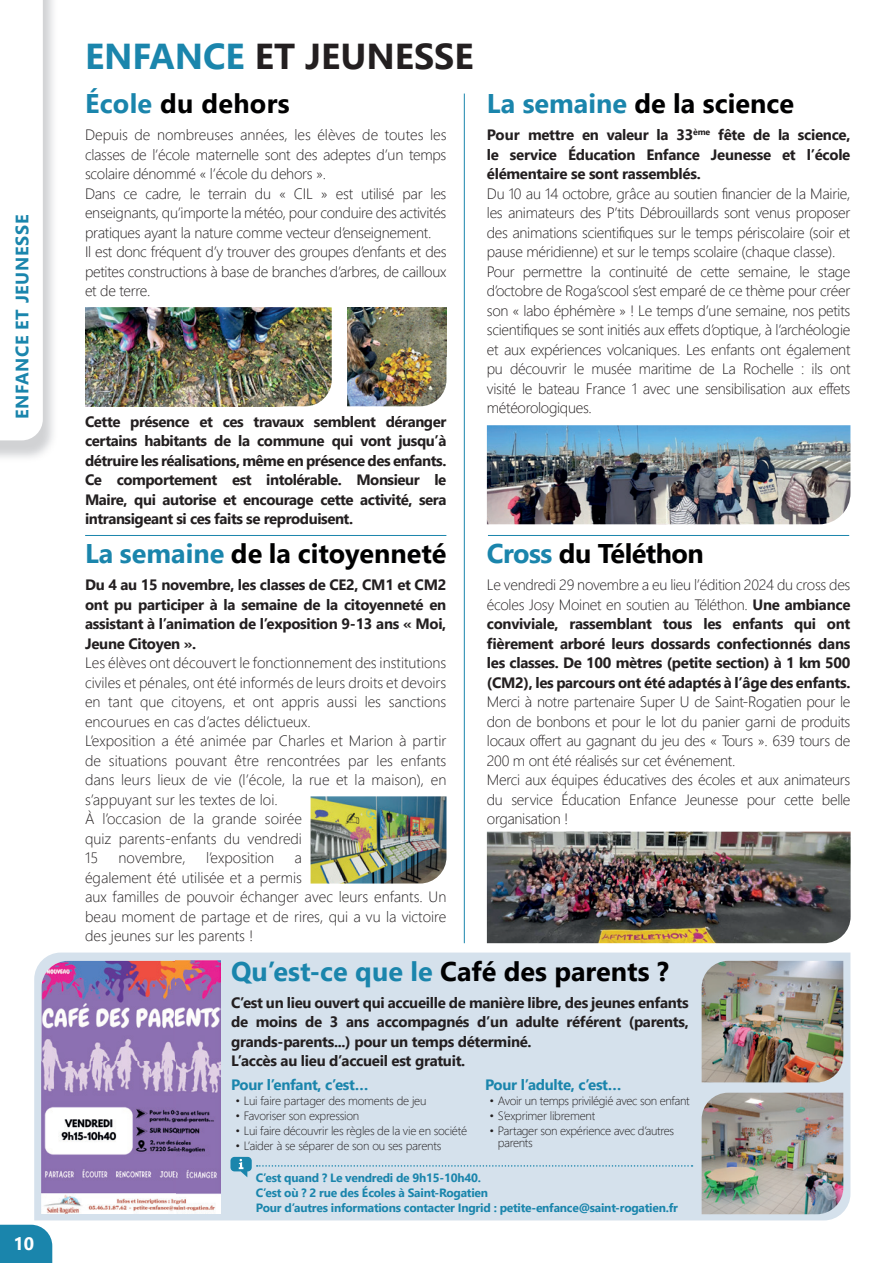
<style>
.page{position:relative;width:893px;height:1263px;background:#fff}
.page>*{position:absolute;margin:0;border:0;box-sizing:border-box;transform-origin:0 0}
.t1{font:700 36px "Segoe UI";color:#231f20}
.t2{font:700 27px "Segoe UI";color:#000001}
.t3{font:700 27px "Segoe UI";letter-spacing:-.02em;color:#000001}
.t4{font:700 18px "Segoe UI";letter-spacing:.035em;color:#1a85ac}
.t5{font:700 18px "Segoe UI";color:#fff}
.t6{font:300 15px/19.5px "Segoe UI";letter-spacing:-.02em;color:#231f20}
.t7{font:700 15px/19.5px "Segoe UI";letter-spacing:-.02em;color:#231f20;text-align:justify}
.t8{font:300 15px/19.5px "Segoe UI";color:#231f20}
.t9{font:700 15px "Segoe UI";letter-spacing:-.02em;color:#1a85ac}
.t10{font:300 12px/12px "Segoe UI";letter-spacing:-.02em;color:#231f20}
.t11{font:700 12px/15px "Segoe UI";letter-spacing:-.02em;color:#1a85ac}
.s1{color:#1a85ac}
.s2{font-weight:300}
</style>
<div class="page">
<div style="left:34px;top:952px;width:816px;height:268px;background:#d5e1ec"></div>
<div style="left:0;top:1225px;width:52px;height:38px;background:#1a85ac"></div>
<svg style="left:26px;top:0;width:17px;height:440px"></svg>
<img style="left:85px;top:307px;width:247px;height:99px">
<img style="left:702px;top:961px;width:141px;height:121px">
<img style="left:702px;top:1093px;width:141px;height:121px">
<img style="left:41px;top:961px;width:179px;height:253px">
<img style="left:487px;top:425px;width:363px;height:99px">
<img style="left:311px;top:796px;width:135px;height:87px">
<img style="left:487px;top:832px;width:364px;height:111px">
<img style="left:347px;top:307px;width:99px;height:99px">
<hr style="left:85px;top:535px;width:361px;height:1px;background:#1a85ac">
<hr style="left:488px;top:535px;width:361px;height:1px;background:#1a85ac">
<hr style="left:464px;top:94px;width:1px;height:849px;background:#1a85ac">
<svg style="left:230px;top:1157px;width:462px;height:20px"></svg>
<p class="t4" style="left:5px;top:419px;width:206px;rotate:-90deg">ENFANCE ET JEUNESSE</p>
<p class="t5" style="left:14px;top:1226px;width:22px">10</p>
<h1 class="t1" style="left:85px;top:22px;width:390px"><span class="s1">ENFANCE</span> ET JEUNESSE</h1>
<h2 class="t2" style="left:85px;top:78px;width:206px"><span class="s1">École</span> du dehors</h2>
<p class="t6" style="left:85px;top:124px;width:363px">Depuis de nombreuses années, les élèves de toutes les classes de l’école maternelle sont des adeptes d’un temps scolaire dénommé « l’école du dehors ».<br>Dans ce cadre, le terrain du « CIL » est utilisé par les enseignants, qu’importe la météo, pour conduire des activités pratiques ayant la nature comme vecteur d’enseignement.<br>Il est donc fréquent d’y trouver des groupes d’enfants et des petites constructions à base de branches d’arbres, de cailloux et de terre.</p>
<p class="t7" style="left:85px;top:410px;width:363px">Cette présence et ces travaux semblent déranger certains habitants de la commune qui vont jusqu’à détruire les réalisations, même en présence des enfants.<br>Ce comportement est intolérable. Monsieur le Maire, qui autorise et encourage cette activité, sera intransigeant si ces faits se reproduisent.</p>
<h2 class="t2" style="left:85px;top:528px;width:363px"><span class="s1">La semaine</span> de la citoyenneté</h2>
<p class="t7" style="left:85px;top:574px;width:363px">Du 4 au 15 novembre, les classes de CE2, CM1 et CM2 ont pu participer à la semaine de la citoyenneté en assistant à l’animation de l’exposition 9-13 ans « Moi, Jeune Citoyen ».</p>
<p class="t8" style="left:85px;top:652px;width:363px">Les élèves ont découvert le fonctionnement des institutions civiles et pénales, ont été informés de leurs droits et devoirs en tant que citoyens, et ont appris aussi les sanctions encourues en cas d’actes délictueux.<br>L’exposition a été animée par Charles et Marion à partir de situations pouvant être rencontrées par les enfants dans leurs lieux de vie (l’école, la rue et la maison), en s’appuyant sur les textes de loi.<br>À l’occasion de la grande soirée<br>quiz parents-enfants du vendredi<br>15</p>
<p class="t8" style="left:119px;top:847px;width:69px">novembre,</p>
<p class="t8" style="left:206px;top:847px;width:70px">l’exposition</p>
<p class="t8" style="left:85px;top:847px;width:363px;text-indent:210px">a<br>également été utilisée et a permis<br>aux familles de pouvoir échanger avec leurs enfants. Un beau moment de partage et de rires, qui a vu la victoire des jeunes sur les parents !</p>
<h2 class="t2" style="left:487px;top:78px;width:309px"><span class="s1">La semaine</span> de la science</h2>
<p class="t7" style="left:487px;top:124px;width:365px">Pour mettre en valeur la 33<sup>ème</sup> fête de la science, le service Éducation Enfance Jeunesse et l’école élémentaire se sont rassemblés.</p>
<p class="t6" style="left:487px;top:182px;width:365px">Du 10 au 14 octobre, grâce au soutien financier de la Mairie, les animateurs des P’tits Débrouillards sont venus proposer des animations scientifiques sur le temps périscolaire (soir et pause méridienne) et sur le temps scolaire (chaque classe).<br>Pour permettre la continuité de cette semaine, le stage d’octobre de Roga’scool s’est emparé de ce thème pour créer son « labo éphémère » ! Le temps d’une semaine, nos petits scientifiques se sont initiés aux effets d’optique, à l’archéologie et aux expériences volcaniques. Les enfants ont également pu découvrir le musée maritime de La Rochelle : ils ont visité le bateau France 1 avec une sensibilisation aux effets météorologiques.</p>
<h2 class="t3" style="left:487px;top:528px;width:218px"><span class="s1">Cross</span> du Téléthon</h2>
<p class="t7" style="left:487px;top:574px;width:365px"><span class="s2">Le vendredi 29 novembre a eu lieu l’édition 2024 du cross des écoles Josy Moinet en soutien au Téléthon.</span> Une ambiance conviviale, rassemblant tous les enfants qui ont fièrement arboré leurs dossards confectionnés dans les classes. De 100 mètres (petite section) à 1 km 500 (CM2), les parcours ont été adaptés à l’âge des enfants.</p>
<p class="t6" style="left:487px;top:691px;width:365px">Merci à notre partenaire Super U de Saint-Rogatien pour le don de bonbons et pour le lot du panier garni de produits locaux offert au gagnant du jeu des « Tours ». 639 tours de 200 m ont été réalisés sur cet événement.<br>Merci aux équipes éducatives des écoles et aux animateurs du service Éducation Enfance Jeunesse pour cette belle organisation !</p>
<h2 class="t2" style="left:231px;top:945px;width:439px"><span class="s1">Qu’est-ce que le</span> Café des parents ?</h2>
<p class="t7" style="left:231px;top:991px;width:459px;text-align:left">C’est un lieu ouvert qui accueille de manière libre, des jeunes enfants de moins de 3 ans accompagnés d’un adulte référent (parents, grands-parents...) pour un temps déterminé.<br>L’accès au lieu d’accueil est gratuit.</p>
<p class="t9" style="left:231px;top:1070px;width:139px">Pour l’enfant, c’est…</p>
<p class="t10" style="left:235px;top:1093px;width:193px">• Lui faire partager des moments de jeu</p>
<p class="t10" style="left:235px;top:1108px;width:126px">• Favoriser son expression</p>
<p class="t10" style="left:235px;top:1123px;width:233px">• Lui faire découvrir les règles de la vie en société</p>
<p class="t10" style="left:235px;top:1138px;width:208px">• L’aider à se séparer de son ou ses parents</p>
<p class="t9" style="left:485px;top:1070px;width:138px">Pour l’adulte, c’est…</p>
<p class="t10" style="left:489px;top:1093px;width:202px">• Avoir un temps privilégié avec son enfant</p>
<p class="t10" style="left:489px;top:1108px;width:107px">• S’exprimer librement</p>
<p class="t10" style="left:498px;top:1123px;width:178px;text-indent:-9px">• Partager son expérience avec d’autres parents</p>
<p class="t11" style="left:256px;top:1169px;width:423px">C’est quand ? Le vendredi de 9h15-10h40.<br>C’est où ? 2 rue des Écoles à Saint-Rogatien<br>Pour d’autres informations contacter Ingrid : petite-enfance@saint-rogatien.fr</p>
</div>
